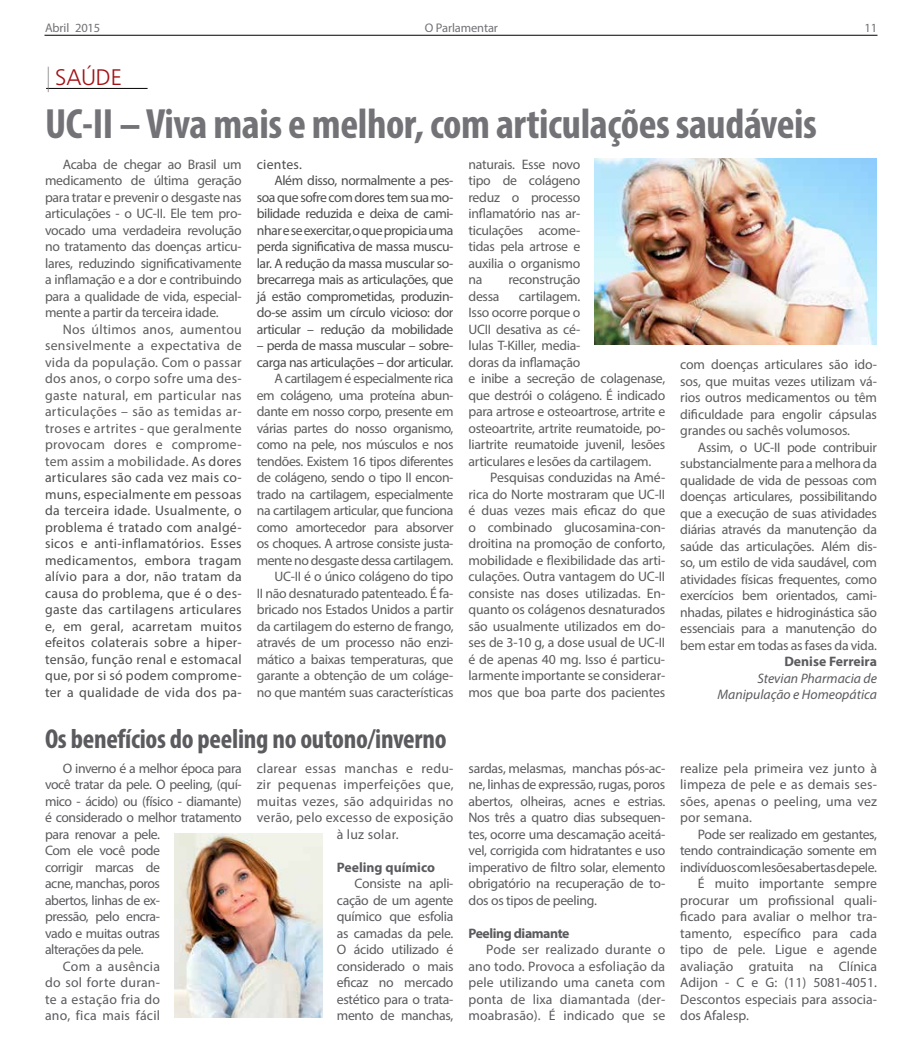
<style>
.page{position:relative;width:922px;height:1063px;background:#fff}
.page>*{position:absolute;margin:0;border:0;box-sizing:border-box;transform-origin:0 0}
.t1{font:700 condensed 42.5px "Myriad Pro";letter-spacing:-.01em;color:#727277}
.t2{font:700 condensed 27.5px "Myriad Pro";letter-spacing:-.01em;color:#5b5b5f}
.t3{font:300 22.5px "Frutiger";color:#a31015}
.t4{font:13.75px/16.5px "Myriad Pro";letter-spacing:-.02em;color:#5c5c5c;text-align:justify}
.t5{font:13.75px/16.5px "Myriad Pro";letter-spacing:-.03em;color:#4d4d4d;text-align:justify}
.t6{font:13.75px/16.5px "Myriad Pro";letter-spacing:-.005em;color:#5b5b5f;text-align:justify}
.t7{font:13.75px "Myriad Pro";letter-spacing:-.03em;color:#5b5b5f}
.t8{font:13.75px "Myriad Pro";letter-spacing:.02em;color:#5b5b5f}
.t9{font:italic 13.75px/16.5px "Myriad Pro";color:#5b5b5f;text-align:right}
.t10{font:700 13.75px "Myriad Pro";color:#5b5b5f}
.t11{font:700 13.75px "Myriad Pro";letter-spacing:-.03em;color:#5b5b5f}
.t12{font:13.75px "Myriad Pro";letter-spacing:.02em;color:#4d4d4d}
.t13{font:12.5px "Myriad Pro";letter-spacing:-.01em;color:#727277}
.s1{font-family:"Existence";font-size:25px;color:#808080}
.s2{color:#fff}
.s3{color:#5c5c5c}
</style>
<div class="page">
<hr style="left:44px;top:35px;width:833px;height:1px;background:#000">
<hr style="left:46px;top:88px;width:101px;height:1px;background:#000">
<img style="left:594px;top:158px;width:282px;height:187px">
<img style="left:174px;top:834px;width:148px;height:184px">
<p class="t13" style="left:45px;top:20px;width:57px">Abril 2015</p>
<p class="t13" style="left:864px;top:20px;width:14px">11</p>
<p class="t13" style="left:425px;top:20px;width:75px">O Parlamentar</p>
<h3 class="t3" style="left:46px;top:65px;width:103px"><span class="s1">|</span> SAÚDE <span class="s2">&gt;</span></h3>
<h1 class="t1" style="left:45px;top:97px;width:773px">UC-II – Viva mais e melhor, com articulações saudáveis</h1>
<p class="t4" style="left:45px;top:156px;width:198px;text-indent:18px">Acaba de chegar ao Brasil um medicamento de última geração para tratar e prevenir o desgaste nas articulações - o UC-II. Ele tem pro&shy;vocado uma verdadeira revolução no tratamento das doenças articu&shy;lares, reduzindo significativamente a inflamação e a dor e contribuindo para a qualidade de vida, especial&shy;mente a partir da terceira idade.</p>
<p class="t5" style="left:45px;top:321px;width:198px;text-indent:18px"><span class="s3">Nos últimos anos, aumentou sensivelmente a expectativa de vida da população. Com o passar dos anos, o corpo sofre uma des&shy;gaste natural, em particular nas articulações – são as temidas ar&shy;troses e artrites - que geralmente provocam dores e comprome&shy;tem assim a mobilidade.</span> As dores articulares são cada vez mais co&shy;muns, especialmente em pessoas da terceira idade. Usualmente, o problema é tratado com analgé&shy;sicos e anti-inflamatórios. Esses medicamentos, embora tragam alívio para a dor, não tratam da causa do problema, que é o des&shy;gaste das cartilagens articulares e, em geral, acarretam muitos efeitos colaterais sobre a hiper&shy;tensão, função renal e estomacal que, por si só podem comprome&shy;ter a qualidade de vida dos pa-</p>
<p class="t12" style="left:257px;top:155px;width:47px">cientes.</p>
<p class="t5" style="left:274px;top:172px;width:180px">Além disso, normalmente a pes-</p>
<p class="t5" style="left:257px;top:189px;width:198px">soa que sofre com dores tem sua mo-</p>
<p class="t5" style="left:257px;top:205px;width:198px">bilidade reduzida e deixa de cami-</p>
<p class="t5" style="left:257px;top:222px;width:198px">nhar e se exercitar, o que propicia uma</p>
<p class="t5" style="left:257px;top:238px;width:198px">perda significativa de massa muscu-</p>
<p class="t5" style="left:257px;top:255px;width:198px">lar. A redução da massa muscular so-</p>
<p class="t5" style="left:257px;top:271px;width:198px">brecarrega mais as articulações, que</p>
<p class="t5" style="left:257px;top:288px;width:198px">já estão comprometidas, produzin-</p>
<p class="t5" style="left:257px;top:304px;width:198px">do-se assim um círculo vicioso: dor</p>
<p class="t5" style="left:257px;top:321px;width:198px">articular – redução da mobilidade</p>
<p class="t5" style="left:257px;top:337px;width:198px">– perda de massa muscular – sobre&shy;carga nas articulações – dor articular.</p>
<p class="t4" style="left:257px;top:370px;width:198px;text-align:right">A cartilagem é especialmente rica em colágeno, uma proteína abun&shy;dante em nosso corpo, presente em várias partes do nosso organismo, como na pele, nos músculos e nos tendões. Existem 16 tipos diferentes de colágeno, sendo o tipo II encon&shy;trado na cartilagem, especialmente na cartilagem articular, que funciona como amortecedor para absorver os choques. A artrose consiste justa&shy;mente no desgaste dessa cartilagem.<br>UC-II é o único colágeno do tipo<br>II não desnaturado patenteado. É fa&shy;bricado nos Estados Unidos a partir da cartilagem do esterno de frango, através de um processo não enzi&shy;mático a baixas temperaturas, que garante a obtenção de um coláge&shy;no que mantém suas características</p>
<h2 class="t2" style="left:45px;top:722px;width:403px">Os benefícios do peeling no outono/inverno</h2>
<p class="t7" style="left:63px;top:759px;width:180px">O inverno é a melhor época para</p>
<p class="t7" style="left:45px;top:776px;width:198px">você tratar da pele. O peeling, (quí-</p>
<p class="t7" style="left:45px;top:792px;width:198px">mico - ácido) ou (físico - diamante)</p>
<p class="t7" style="left:45px;top:809px;width:198px">é considerado o melhor tratamento</p>
<p class="t7" style="left:45px;top:825px;width:116px">para renovar a pele.</p>
<p class="t7" style="left:45px;top:842px;width:116px">Com ele você pode</p>
<p class="t7" style="left:45px;top:858px;width:116px">corrigir marcas de</p>
<p class="t7" style="left:45px;top:875px;width:116px">acne, manchas, poros</p>
<p class="t7" style="left:45px;top:891px;width:116px">abertos, linhas de ex-</p>
<p class="t7" style="left:45px;top:908px;width:116px">pressão, pelo encra-</p>
<p class="t7" style="left:45px;top:924px;width:116px">vado e muitas outras</p>
<p class="t7" style="left:45px;top:941px;width:100px">alterações da pele.</p>
<p class="t8" style="left:63px;top:957px;width:99px">Com a ausência</p>
<p class="t8" style="left:45px;top:974px;width:116px">do sol forte duran-</p>
<p class="t8" style="left:45px;top:990px;width:116px">te a estação fria do</p>
<p class="t8" style="left:45px;top:1007px;width:116px">ano, fica mais fácil</p>
<p class="t8" style="left:257px;top:759px;width:198px">clarear essas manchas e redu-</p>
<p class="t8" style="left:257px;top:776px;width:198px">zir pequenas imperfeições que,</p>
<p class="t8" style="left:257px;top:792px;width:198px">muitas vezes, são adquiridas no</p>
<p class="t8" style="left:257px;top:809px;width:198px">verão, pelo excesso de exposição</p>
<p class="t8" style="left:337px;top:825px;width:63px">à luz solar.</p>
<p class="t10" style="left:337px;top:858px;width:100px">Peeling químico</p>
<p class="t6" style="left:337px;top:875px;width:118px;text-indent:18px">Consiste na apli&shy;cação de um agente químico que esfolia as camadas da pele.<br>O ácido utilizado é considerado o mais eficaz no mercado estético para o trata&shy;mento de manchas,</p>
<p class="t4" style="left:468px;top:156px;width:113px">naturais. Esse novo tipo de colágeno reduz o processo inflamatório nas ar&shy;ticulações acome&shy;tidas pela artrose e auxilia o organismo na</p>
<p class="t4" style="left:508px;top:271px;width:73px">reconstrução</p>
<p class="t4" style="left:468px;top:288px;width:198px;text-align:left;text-indent:50px">cartilagem.<br>Isso ocorre porque o<br>UCII desativa as cé-<br>lulas T-Killer, media-<br>doras da inflamação<br>e inibe a secreção de colagenase, que destrói o colágeno. É indicado para artrose e osteoartrose, artrite e osteoartrite, artrite reumatoide, po&shy;liartrite reumatoide juvenil, lesões articulares e lesões da cartilagem.</p>
<p class="t4" style="left:468px;top:469px;width:198px;text-indent:22px">Pesquisas conduzidas na Amé&shy;rica do Norte mostraram que UC-II é duas vezes mais eficaz do que o combinado glucosamina-con&shy;droitina na promoção de conforto, mobilidade e flexibilidade das arti&shy;culações. Outra vantagem do UC-II consiste nas doses utilizadas. En&shy;quanto os colágenos desnaturados são usualmente utilizados em do&shy;ses de 3-10 g, a dose usual de UC-II é de apenas 40 mg. Isso é particu&shy;larmente importante se considerar&shy;mos que boa parte dos pacientes</p>
<p class="t4" style="left:468px;top:288px;width:33px">dessa</p>
<p class="t6" style="left:468px;top:759px;width:198px">sardas, melasmas, manchas pós-ac&shy;ne, linhas de expressão, rugas, poros abertos, olheiras, acnes e estrias.<br>Nos três a quatro dias subsequen&shy;tes, ocorre uma descamação aceitá&shy;vel, corrigida com hidratantes e uso imperativo de filtro solar, elemento obrigatório na recuperação de to&shy;dos os tipos de peeling.</p>
<p class="t11" style="left:468px;top:924px;width:102px">Peeling diamante</p>
<p class="t6" style="left:468px;top:941px;width:198px;text-indent:18px">Pode ser realizado durante o ano todo. Provoca a esfoliação da pele utilizando uma caneta com ponta de lixa diamantada (der&shy;moabrasão). É indicado que se</p>
<p class="t4" style="left:680px;top:356px;width:198px">com doenças articulares são ido&shy;sos, que muitas vezes utilizam vá&shy;rios outros medicamentos ou têm dificuldade para engolir cápsulas grandes ou sachês volumosos.</p>
<p class="t4" style="left:680px;top:439px;width:198px;text-indent:18px">Assim, o UC-II pode contribuir substancialmente para a melhora da qualidade de vida de pessoas com doenças articulares, possibilitando que a execução de suas atividades diárias através da manutenção da saúde das articulações. Além dis&shy;so, um estilo de vida saudável, com atividades físicas frequentes, como exercícios bem orientados, cami&shy;nhadas, pilates e hidroginástica são essenciais para a manutenção do bem estar em todas as fases da vida.</p>
<p class="t10" style="left:784px;top:652px;width:94px">Denise Ferreira</p>
<p class="t9" style="left:717px;top:670px;width:161px">Stevian Pharmacia de<br>Manipulação e Homeopática</p>
<p class="t6" style="left:680px;top:759px;width:198px">realize pela primeira vez junto à limpeza de pele e as demais ses&shy;sões, apenas o peeling, uma vez por semana.</p>
<p class="t7" style="left:697px;top:825px;width:180px">Pode ser realizado em gestantes,</p>
<p class="t7" style="left:680px;top:842px;width:198px">tendo contraindicação somente em</p>
<p class="t7" style="left:680px;top:858px;width:198px">indivíduos com lesões abertas de pele.</p>
<p class="t6" style="left:697px;top:875px;width:180px">É muito importante sempre</p>
<p class="t6" style="left:680px;top:891px;width:198px">procurar um profissional quali-</p>
<p class="t6" style="left:680px;top:908px;width:198px">ficado para avaliar o melhor tra-</p>
<p class="t6" style="left:680px;top:924px;width:198px">tamento, específico para cada</p>
<p class="t6" style="left:680px;top:941px;width:198px">tipo de pele. Ligue e agende</p>
<p class="t6" style="left:680px;top:957px;width:198px">avaliação gratuita na Clínica</p>
<p class="t6" style="left:680px;top:974px;width:198px">Adijon - C e G: (11) 5081-4051.</p>
<p class="t6" style="left:680px;top:990px;width:198px">Descontos especiais para associa-</p>
<p class="t6" style="left:680px;top:1007px;width:70px">dos Afalesp.</p>
</div>
